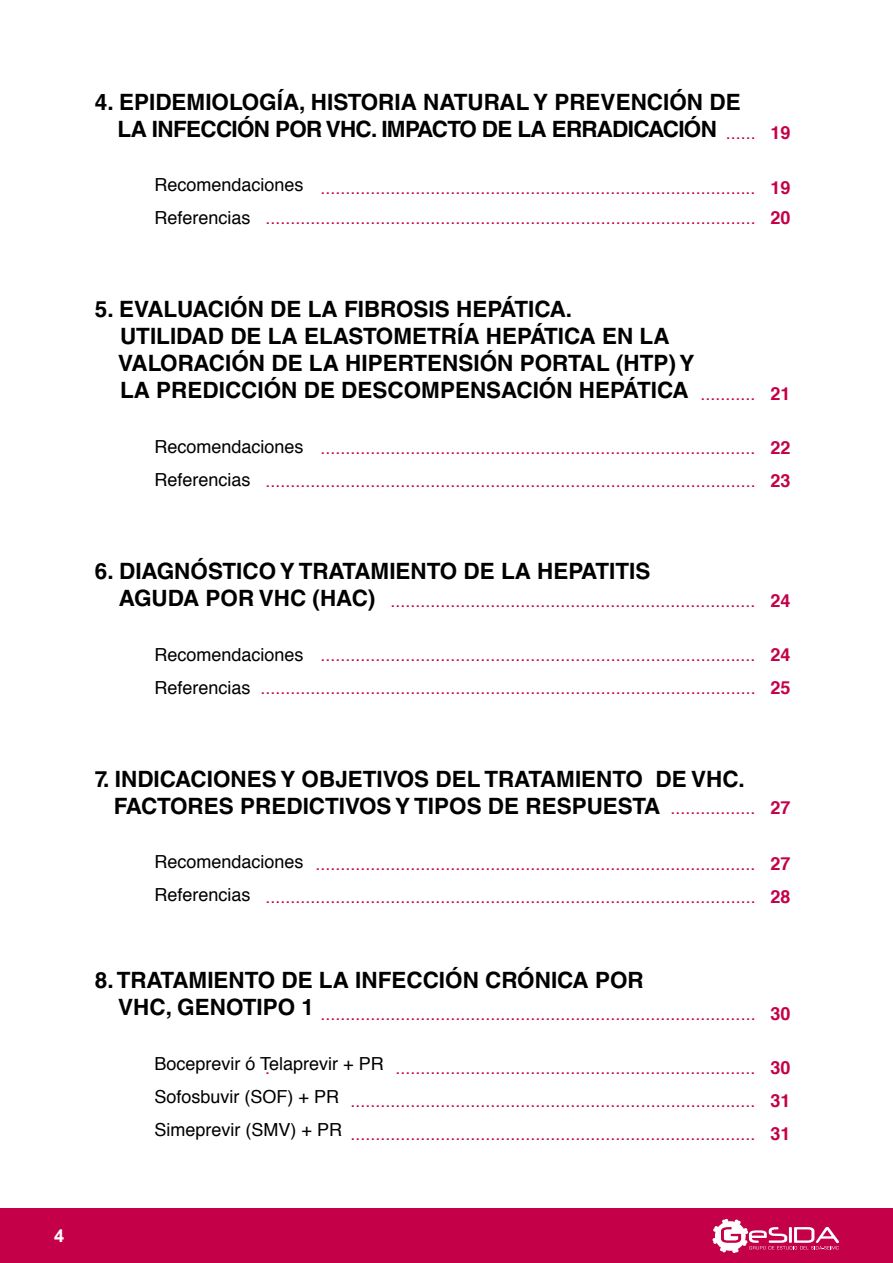
<style>
.page{position:relative;width:893px;height:1263px;background:#fff}
.page>*{position:absolute;margin:0;border:0;box-sizing:border-box;transform-origin:0 0}
.t1{font:700 22.5px/27px "Helvetica LT Std";color:#000}
.t2{font:700 22.5px/27px "Helvetica LT Std";letter-spacing:-.03em;color:#000;text-align:center}
.t3{font:18px/33px "Helvetica";color:#c40048;text-align:right}
.t4{font:18px/33px "Helvetica";color:#000}
.t5{font:700 18px "Arial";color:#fff}
.s1{font-weight:700}
</style>
<div class="page">
<div style="left:0;top:1209px;width:893px;height:54px;background:#c40048"></div>
<svg style="left:712px;top:1219px;width:127px;height:34px"></svg>
<p class="t2" style="left:95px;top:88px;width:647px">4. EPIDEMIOLOGÍA, HISTORIA NATURAL Y PREVENCIÓN DE<br>LA INFECCIÓN POR VHC. IMPACTO DE LA ERRADICACIÓN</p>
<p class="t3" style="left:726px;top:117px;width:66px">...... <span class="s1">19</span></p>
<p class="t4" style="left:155px;top:169px;width:151px">Recomendaciones<br>Referencias</p>
<p class="t3" style="left:265px;top:174px;width:527px;line-height:30px">....................................................................................... <span class="s1">19 </span>.................................................................................................. <span class="s1">20</span></p>
<p class="t1" style="left:118px;top:296px;width:578px;text-indent:-23px">5. EVALUACIÓN DE LA FIBROSIS HEPÁTICA.<br>UTILIDAD DE LA ELASTOMETRÍA HEPÁTICA EN LA VALORACIÓN DE LA HIPERTENSIÓN PORTAL (HTP) Y LA PREDICCIÓN DE DESCOMPENSACIÓN HEPÁTICA</p>
<p class="t3" style="left:700px;top:378px;width:92px">........... <span class="s1">21</span></p>
<p class="t4" style="left:155px;top:431px;width:151px">Recomendaciones<br>Referencias</p>
<p class="t3" style="left:265px;top:432px;width:527px">....................................................................................... <span class="s1">22 </span>.................................................................................................. <span class="s1">23</span></p>
<p class="t1" style="left:119px;top:557px;width:533px;text-indent:-24px">6. DIAGNÓSTICO Y TRATAMIENTO DE LA HEPATITIS<br>AGUDA POR VHC (HAC)</p>
<p class="t4" style="left:155px;top:638px;width:151px">Recomendaciones<br>Referencias</p>
<p class="t3" style="left:390px;top:585px;width:401px">......................................................................... <span class="s1">24</span></p>
<p class="t3" style="left:260px;top:639px;width:532px">....................................................................................... <span class="s1">24 </span>................................................................................................... <span class="s1">25</span></p>
<p class="t1" style="left:114px;top:765px;width:633px;text-indent:-19px">7. INDICACIONES Y OBJETIVOS DEL TRATAMIENTO DE VHC.<br>FACTORES PREDICTIVOS Y TIPOS DE RESPUESTA</p>
<p class="t3" style="left:670px;top:792px;width:122px">................. <span class="s1">27</span></p>
<p class="t4" style="left:155px;top:846px;width:151px">Recomendaciones<br>Referencias</p>
<p class="t3" style="left:265px;top:847px;width:527px">........................................................................................ <span class="s1">27 </span>.................................................................................................. <span class="s1">28</span></p>
<p class="t1" style="left:118px;top:966px;width:527px;text-indent:-23px">8. TRATAMIENTO DE LA INFECCIÓN CRÓNICA POR<br>VHC, GENOTIPO 1</p>
<p class="t4" style="left:155px;top:1047px;width:231px">Boceprevir ó Telaprevir + PR<br>Sofosbuvir (SOF) + PR<br>Simeprevir (SMV) + PR</p>
<p class="t3" style="left:320px;top:997px;width:472px">....................................................................................... <span class="s1">30</span></p>
<p class="t3" style="left:265px;top:1051px;width:7px">.</p>
<p class="t3" style="left:350px;top:1051px;width:442px;text-align:justify;text-indent:45px">........................................................................ <span class="s1">30 </span>................................................................................. <span class="s1">31 </span>................................................................................. <span class="s1">31</span></p>
<p class="t5" style="left:54px;top:1224px;width:12px">4</p>
</div>
